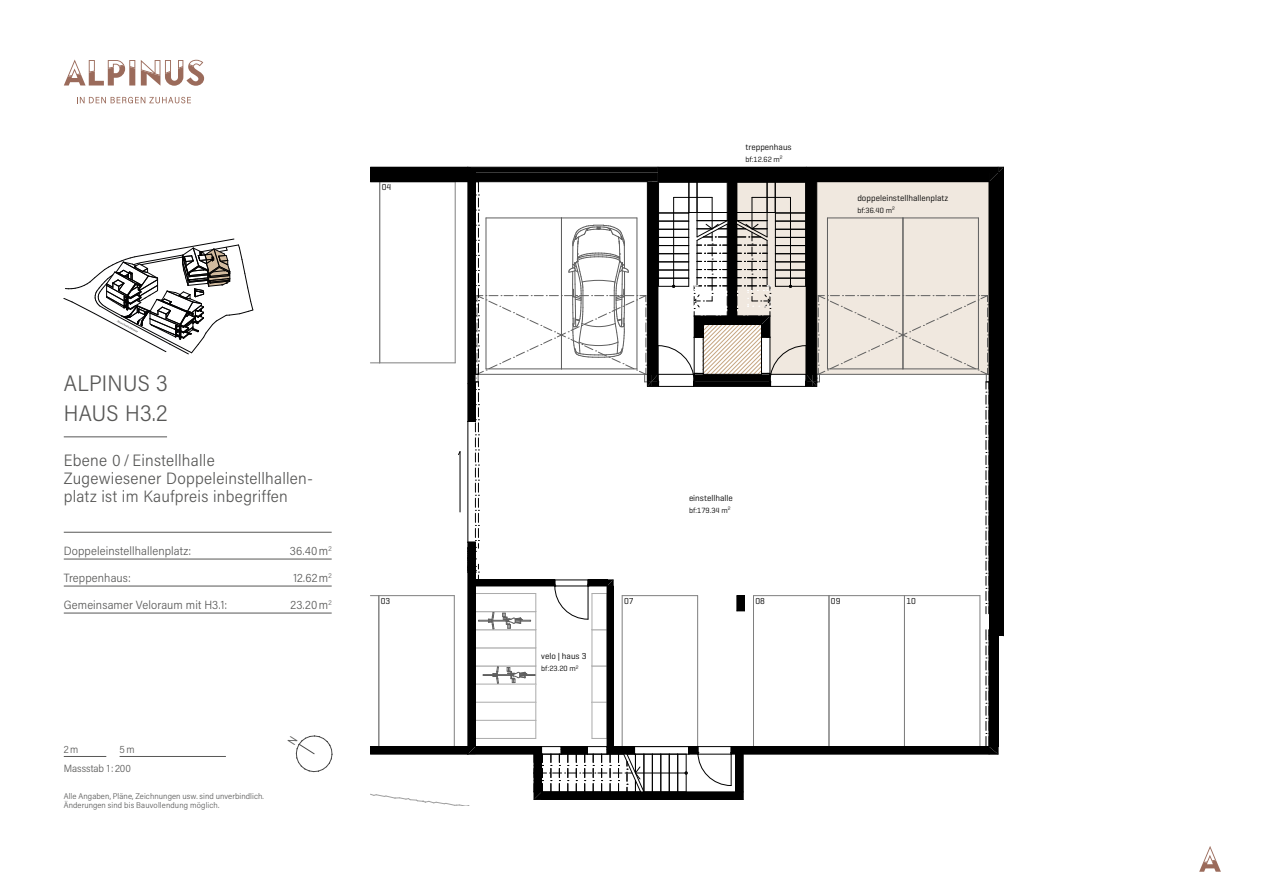
<style>
.page{position:relative;width:1263px;height:893px;background:#fff}
.page>*{position:absolute;margin:0;border:0;box-sizing:border-box;transform-origin:0 0}
.LINIE{font:300 22.5px/30px "Acumin Pro Semi Cond";letter-spacing:.015em;color:#575756}
.Ebene{font:300 16.5px/18px "Acumin Pro Semi Cond";letter-spacing:.015em;color:#575756}
.t1{font:300 12px "Acumin Pro Semi Cond";letter-spacing:.01em;color:#575756}
.t2{font:300 10.5px/18.9px "Acumin Pro Semi Cond";letter-spacing:.005em;color:#575756}
.t3{font:8.85px "Geogrotesque";color:#000}
.t4{font:300 8.25px/9px "Acumin Pro Semi Cond";letter-spacing:.01em;color:#575756}
.t5{font:7.65px "Geogrotesque";color:#000}
</style>
<div class="page">
<svg style="left:77px;top:97px;width:114px;height:6px"></svg>
<svg style="left:64px;top:60px;width:71px;height:26px"></svg>
<svg style="left:141px;top:60px;width:63px;height:26px"></svg>
<svg style="left:1199px;top:846px;width:22px;height:26px"></svg>
<hr style="left:1003px;top:167px;width:1px;height:469px;background:#000">
<svg style="left:370px;top:167px;width:633px;height:639px"></svg>
<div style="left:468px;top:547px;width:7px;height:23px;background:#000"></div>
<div style="left:736px;top:754px;width:7px;height:38px;background:#000"></div>
<hr style="left:735px;top:754px;width:1px;height:38px;background:#000">
<hr style="left:743px;top:754px;width:1px;height:38px;background:#000">
<svg style="left:64px;top:239px;width:189px;height:115px"></svg>
<hr style="left:64px;top:756px;width:42px;height:1px;background:#575756">
<hr style="left:120px;top:756px;width:106px;height:1px;background:#575756">
<hr style="left:64px;top:436px;width:103px;height:1px;background:#575756">
<hr style="left:64px;top:532px;width:268px;height:1px;background:#575756">
<hr style="left:64px;top:559px;width:268px;height:1px;background:#575756">
<hr style="left:64px;top:586px;width:268px;height:1px;background:#575756">
<hr style="left:64px;top:613px;width:268px;height:1px;background:#575756">
<svg style="left:295px;top:735px;width:37px;height:37px"></svg>
<p class="t3" style="left:382px;top:184px;width:11px">04</p>
<p class="t3" style="left:745px;top:143px;width:48px">treppenhaus</p>
<p class="t5" style="left:745px;top:156px;width:39px">bf:12.62 m<sup>2</sup></p>
<p class="t3" style="left:857px;top:194px;width:93px">doppeleinstellhallenplatz</p>
<p class="t5" style="left:857px;top:207px;width:39px">bf:36.40 m<sup>2</sup></p>
<p class="LINIE" style="left:64px;top:367px;width:106px">ALPINUS 3<br>HAUS H3.2</p>
<p class="Ebene" style="left:64px;top:451px;width:251px">Ebene 0 / Einstellhalle<br>Zugewiesener Doppeleinstellhallen&shy;platz ist im Kaufpreis inbegriffen</p>
<p class="t1" style="left:64px;top:542px;width:129px">Doppeleinstellhallenplatz:</p>
<p class="t1" style="left:290px;top:542px;width:43px">36.40m<sup>2</sup></p>
<p class="t1" style="left:64px;top:569px;width:69px">Treppenhaus:</p>
<p class="t1" style="left:293px;top:569px;width:40px">12.62m<sup>2</sup></p>
<p class="t1" style="left:64px;top:596px;width:165px">Gemeinsamer Veloraum mit H3.1:</p>
<p class="t1" style="left:290px;top:596px;width:43px">23.20m<sup>2</sup></p>
<p class="t2" style="left:64px;top:739px;width:16px">2m</p>
<p class="t2" style="left:64px;top:739px;width:72px;text-indent:56px">5m<br>Massstab 1: 200</p>
<p class="t4" style="left:64px;top:791px;width:202px">Alle Angaben, Pläne, Zeichnungen usw. sind unverbindlich.<br>Änderungen sind bis Bauvollendung möglich.</p>
<p class="t3" style="left:689px;top:495px;width:45px">einstellhalle</p>
<p class="t5" style="left:689px;top:507px;width:43px">bf:179.34 m<sup>2</sup></p>
<p class="t3" style="left:381px;top:598px;width:11px">03</p>
<p class="t3" style="left:624px;top:598px;width:11px">07</p>
<p class="t3" style="left:755px;top:598px;width:11px">08</p>
<p class="t3" style="left:831px;top:598px;width:11px">09</p>
<p class="t3" style="left:906px;top:598px;width:11px">10</p>
<p class="t3" style="left:541px;top:653px;width:47px">velo | haus 3</p>
<p class="t5" style="left:541px;top:666px;width:39px">bf:23.20 m<sup>2</sup></p>
</div>
